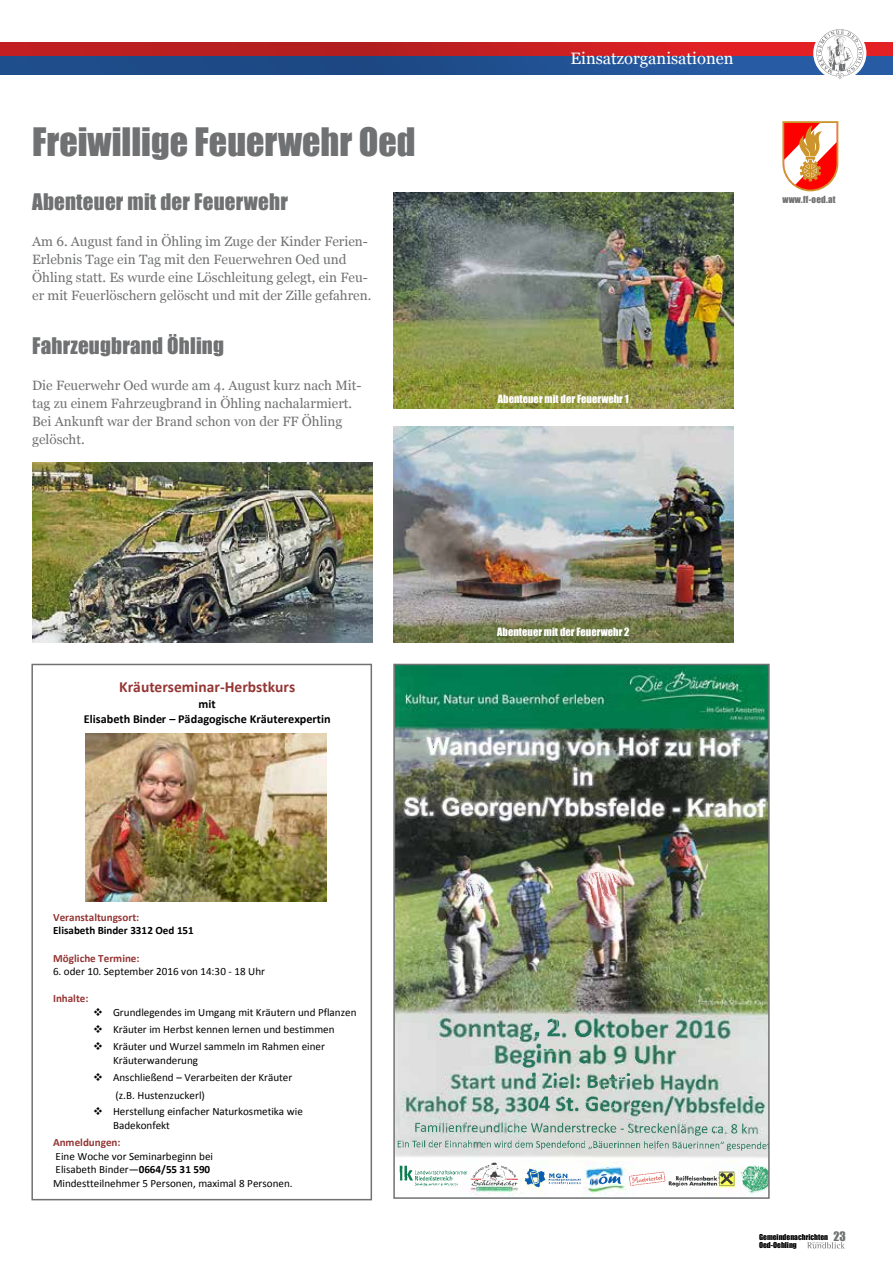
<style>
.page{position:relative;width:893px;height:1263px;background:#fff}
.page>*{position:absolute;margin:0;border:0;box-sizing:border-box;transform-origin:0 0}
.t1{font:36px "Impact";color:#707172}
.t2{font:21px "Impact";letter-spacing:.01em;color:#707172}
.t3{font:16.5px "Georgia";color:#fff}
.t4{font:700 15.6px "Calibri";color:#943634}
.t5{font:13.5px/18px "Georgia";color:#707172}
.t6{font:700 12.15px/15px "Calibri";letter-spacing:.005em;color:#000;text-align:center}
.t7{font:11.1px/13.8px "Calibri";color:#000}
.t8{font:700 11.1px "Calibri";color:#943634}
.t9{font:700 11.1px "Calibri";letter-spacing:-.005em;color:#000}
.t10{font:10.5px "Impact";color:#fff}
.t11{font:9px "Impact";letter-spacing:.025em;color:#707172}
.t12{font:7.5px/8.2px "Impact";color:#000}
.s1{font-weight:700}
.s2{font-size:12px;color:#707172}
</style>
<div class="page">
<div style="left:0;top:55px;width:893px;height:19px;background:linear-gradient(to right,#1b4680,#275ba2)"></div>
<svg style="left:0;top:43px;width:893px;height:12px;background:#c61f21"></svg>
<svg style="left:813px;top:27px;width:53px;height:53px"></svg>
<svg style="left:816px;top:29px;width:47px;height:50px"></svg>
<svg style="left:807px;top:1242px;width:38px;height:6px"></svg>
<img style="left:85px;top:733px;width:242px;height:168px">
<div style="left:31px;top:664px;width:341px;height:536px;border:2px solid #707172"></div>
<svg style="left:782px;top:121px;width:56px;height:70px"></svg>
<img style="left:393px;top:192px;width:340px;height:216px">
<img style="left:32px;top:462px;width:340px;height:180px">
<img style="left:393px;top:426px;width:340px;height:216px">
<img style="left:396px;top:667px;width:371px;height:529px">
<img style="left:587px;top:869px;width:34px;height:27px">
<img style="left:546px;top:1018px;width:14px;height:19px">
<img style="left:428px;top:1162px;width:90px;height:24px">
<svg style="left:536px;top:1043px;width:6px;height:5px"></svg>
<img style="left:565px;top:1048px;width:22px;height:2px">
<img style="left:524px;top:1169px;width:98px;height:18px">
<img style="left:399px;top:1165px;width:68px;height:21px">
<img style="left:398px;top:1072px;width:369px;height:78px">
<img style="left:544px;top:1048px;width:19px;height:3px">
<img style="left:518px;top:1056px;width:18px;height:12px">
<img style="left:549px;top:1179px;width:32px;height:5px">
<img style="left:629px;top:1171px;width:36px;height:15px">
<img style="left:740px;top:1165px;width:27px;height:27px">
<img style="left:471px;top:1164px;width:47px;height:21px">
<svg style="left:473px;top:1141px;width:8px;height:6px"></svg>
<svg style="left:634px;top:1125px;width:5px;height:8px"></svg>
<svg style="left:761px;top:1104px;width:3px;height:8px"></svg>
<svg style="left:609px;top:1075px;width:7px;height:4px"></svg>
<svg style="left:531px;top:1072px;width:5px;height:5px"></svg>
<svg style="left:617px;top:1060px;width:7px;height:4px"></svg>
<svg style="left:578px;top:1059px;width:9px;height:4px"></svg>
<svg style="left:551px;top:1058px;width:6px;height:5px"></svg>
<svg style="left:634px;top:1057px;width:10px;height:7px"></svg>
<svg style="left:537px;top:1056px;width:5px;height:7px"></svg>
<img style="left:669px;top:1175px;width:48px;height:11px">
<img style="left:718px;top:1171px;width:17px;height:15px">
<svg style="left:442px;top:1171px;width:11px;height:4px"></svg>
<svg style="left:530px;top:1032px;width:9px;height:5px"></svg>
<img style="left:574px;top:1030px;width:17px;height:7px">
<svg style="left:530px;top:1022px;width:3px;height:4px"></svg>
<img style="left:465px;top:879px;width:20px;height:16px">
<svg style="left:465px;top:886px;width:18px;height:9px"></svg>
<svg style="left:432px;top:742px;width:7px;height:6px"></svg>
<div style="left:393px;top:664px;width:377px;height:535px;border:2px solid #707172"></div>
<h1 class="t1" style="left:32px;top:114px;width:385px">Freiwillige Feuerwehr Oed</h1>
<h2 class="t2" style="left:32px;top:186px;width:257px">Abenteuer mit der Feuerwehr</h2>
<p class="t5" style="left:32px;top:233px;width:341px">Am 6. August fand in Öhling im Zuge der Kinder Ferien-Erlebnis Tage ein Tag mit den Feuerwehren Oed und Öhling statt. Es wurde eine Löschleitung gelegt, ein Feu&shy;er mit Feuerlöschern gelöscht und mit der Zille gefahren.</p>
<h2 class="t2" style="left:32px;top:330px;width:193px">Fahrzeugbrand Öhling</h2>
<p class="t5" style="left:32px;top:377px;width:331px">Die Feuerwehr Oed wurde am 4. August kurz nach Mit&shy;tag zu einem Fahrzeugbrand in Öhling nachalarmiert.<br>Bei Ankunft war der Brand schon von der FF Öhling gelöscht.</p>
<h3 class="t4" style="left:119px;top:676px;width:178px">Kräuterseminar-Herbstkurs</h3>
<p class="t6" style="left:84px;top:696px;width:248px">mit<br>Elisabeth Binder – Pädagogische Kräuterexpertin</p>
<p class="t8" style="left:53px;top:909px;width:88px">Veranstaltungsort:</p>
<p class="t9" style="left:53px;top:923px;width:142px">Elisabeth Binder 3312 Oed 151</p>
<p class="t8" style="left:53px;top:950px;width:88px">Mögliche Termine:</p>
<p class="t7" style="left:53px;top:964px;width:214px">6. oder 10. September 2016 von 14:30 - 18 Uhr</p>
<p class="t8" style="left:53px;top:991px;width:37px">Inhalte:</p>
<p class="t7" style="left:93px;top:1005px;width:265px">❖ Grundlegendes im Umgang mit Kräutern und Pflanzen</p>
<p class="t7" style="left:93px;top:1022px;width:243px">❖ Kräuter im Herbst kennen lernen und bestimmen</p>
<p class="t7" style="left:113px;top:1039px;width:213px;text-indent:-20px">❖ Kräuter und Wurzel sammeln im Rahmen einer<br>Kräuterwanderung</p>
<p class="t7" style="left:116px;top:1069px;width:178px;line-height:17.2px;text-indent:-22px">❖ Anschließend – Verarbeiten der Kräuter (z.B. Hustenzuckerl)</p>
<p class="t7" style="left:113px;top:1104px;width:191px;text-indent:-20px">❖ Herstellung einfacher Naturkosmetika wie<br>Badekonfekt</p>
<p class="t8" style="left:53px;top:1135px;width:69px">Anmeldungen:</p>
<p class="t7" style="left:53px;top:1149px;width:241px">Eine Woche vor Seminarbeginn bei<br>Elisabeth Binder—<span class="s1">0664/55 31 590<br></span>Mindestteilnehmer 5 Personen, maximal 8 Personen.</p>
<h3 class="t3" style="left:570px;top:48px;width:165px">Einsatzorganisationen</h3>
<p class="t11" style="left:782px;top:193px;width:55px">www.ff-oed.at</p>
<p class="t10" style="left:498px;top:391px;width:132px">Abenteuer mit der Feuerwehr 1</p>
<p class="t10" style="left:497px;top:623px;width:134px">Abenteuer mit der Feuerwehr 2</p>
<p class="t12" style="left:759px;top:1233px;width:88px">Gemeindenachrichten <span class="s2">23<br></span>Oed-Oehling</p>
</div>
